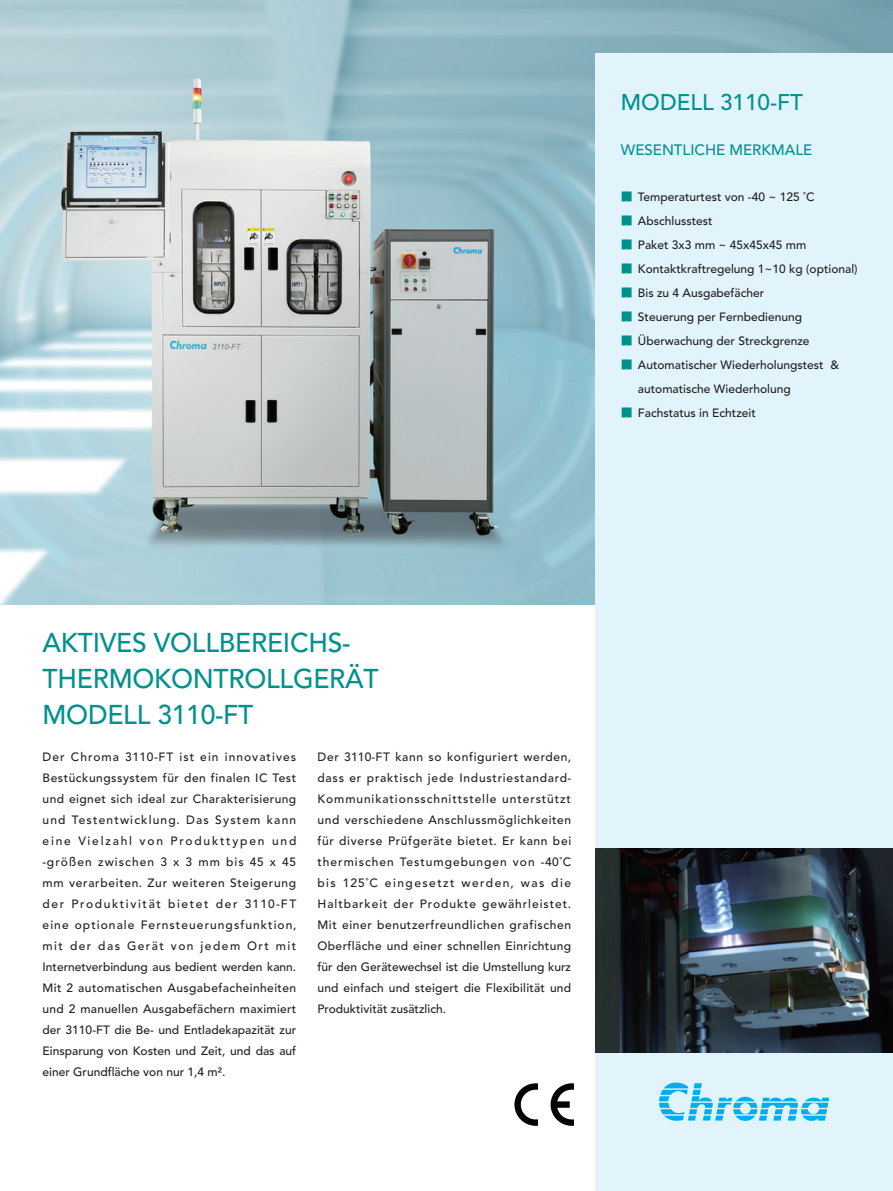
<style>
.page{position:relative;width:893px;height:1191px;background:#fff}
.page>*{position:absolute;margin:0;border:0;box-sizing:border-box;transform-origin:0 0}
.正常{font:500 27px "Avenir";letter-spacing:-.01em;color:#00918e}
.正常-2{font:500 22.5px "Avenir";color:#00918e}
.正常-3{font:500 15px "Avenir";color:#00918e}
.正常-4{font:500 12px/21px "Avenir";color:#231f20;text-align:justify}
.s1{font-family:"AR Hei B5";color:#00918e}
</style>
<div class="page">
<img style="left:0;top:0;width:893px;height:604px">
<div style="left:595px;top:53px;width:298px;height:1138px;background:#e1f4fc"></div>
<svg style="left:659px;top:1082px;width:170px;height:39px"></svg>
<img style="left:595px;top:848px;width:298px;height:204px">
<svg style="left:551px;top:1083px;width:23px;height:42px"></svg>
<svg style="left:514px;top:1083px;width:24px;height:42px"></svg>
<p class="正常-2" style="left:621px;top:89px;width:184px">MODELL 3110-FT</p>
<p class="正常-3" style="left:621px;top:141px;width:193px">WESENTLICHE MERKMALE</p>
<p class="正常-4" style="left:621px;top:186px;width:195px"><span class="s1">■</span> Temperaturtest von -40 ~ 125 ˚C</p>
<p class="正常-4" style="left:621px;top:210px;width:93px"><span class="s1">■</span> Abschlusstest</p>
<p class="正常-4" style="left:621px;top:234px;width:187px"><span class="s1">■</span> Paket 3x3 mm ~ 45x45x45 mm</p>
<p class="正常-4" style="left:621px;top:258px;width:238px"><span class="s1">■</span> Kontaktkraftregelung 1~10 kg (optional)</p>
<p class="正常-4" style="left:621px;top:282px;width:145px"><span class="s1">■</span> Bis zu 4 Ausgabefächer</p>
<p class="正常-4" style="left:621px;top:306px;width:183px"><span class="s1">■</span> Steuerung per Fernbedienung</p>
<p class="正常-4" style="left:621px;top:330px;width:190px"><span class="s1">■</span> Überwachung der Streckgrenze</p>
<p class="正常-4" style="left:638px;top:353px;width:203px;line-height:24px;text-indent:-17px"><span class="s1">■</span> Automatischer Wiederholungstest &amp; automatische Wiederholung</p>
<p class="正常-4" style="left:621px;top:402px;width:137px"><span class="s1">■</span> Fachstatus in Echtzeit</p>
<p class="正常" style="left:43px;top:627px;width:309px">AKTIVES VOLLBEREICHS-</p>
<p class="正常" style="left:43px;top:663px;width:338px">THERMOKONTROLLGERÄT</p>
<p class="正常" style="left:43px;top:699px;width:212px">MODELL 3110-FT</p>
<p class="正常-4" style="left:43px;top:746px;width:255px">Der Chroma 3110-FT ist ein innovatives Bestückungssystem für den finalen IC Test und eignet sich ideal zur Charakterisierung und Testentwicklung. Das System kann eine Vielzahl von Produkttypen und -größen zwischen 3 x 3 mm bis 45 x 45 mm verarbeiten. Zur weiteren Steigerung der Produktivität bietet der 3110-FT eine optionale Fernsteuerungsfunktion, mit der das Gerät von jedem Ort mit Internetverbindung aus bedient werden kann.<br>Mit 2 automatischen Ausgabefacheinheiten und 2 manuellen Ausgabefächern maximiert der 3110-FT die Be- und Entladekapazität zur Einsparung von Kosten und Zeit, und das auf einer Grundfläche von nur 1,4 m².</p>
<p class="正常-4" style="left:317px;top:746px;width:255px">Der 3110-FT kann so konfiguriert werden, dass er praktisch jede Industriestandard-Kommunikationsschnittstelle unterstützt und verschiedene Anschlussmöglichkeiten für diverse Prüfgeräte bietet. Er kann bei thermischen Testumgebungen von -40˚C bis 125˚C eingesetzt werden, was die Haltbarkeit der Produkte gewährleistet.<br>Mit einer benutzerfreundlichen grafischen Oberfläche und einer schnellen Einrichtung für den Gerätewechsel ist die Umstellung kurz und einfach und steigert die Flexibilität und Produktivität zusätzlich.</p>
</div>
